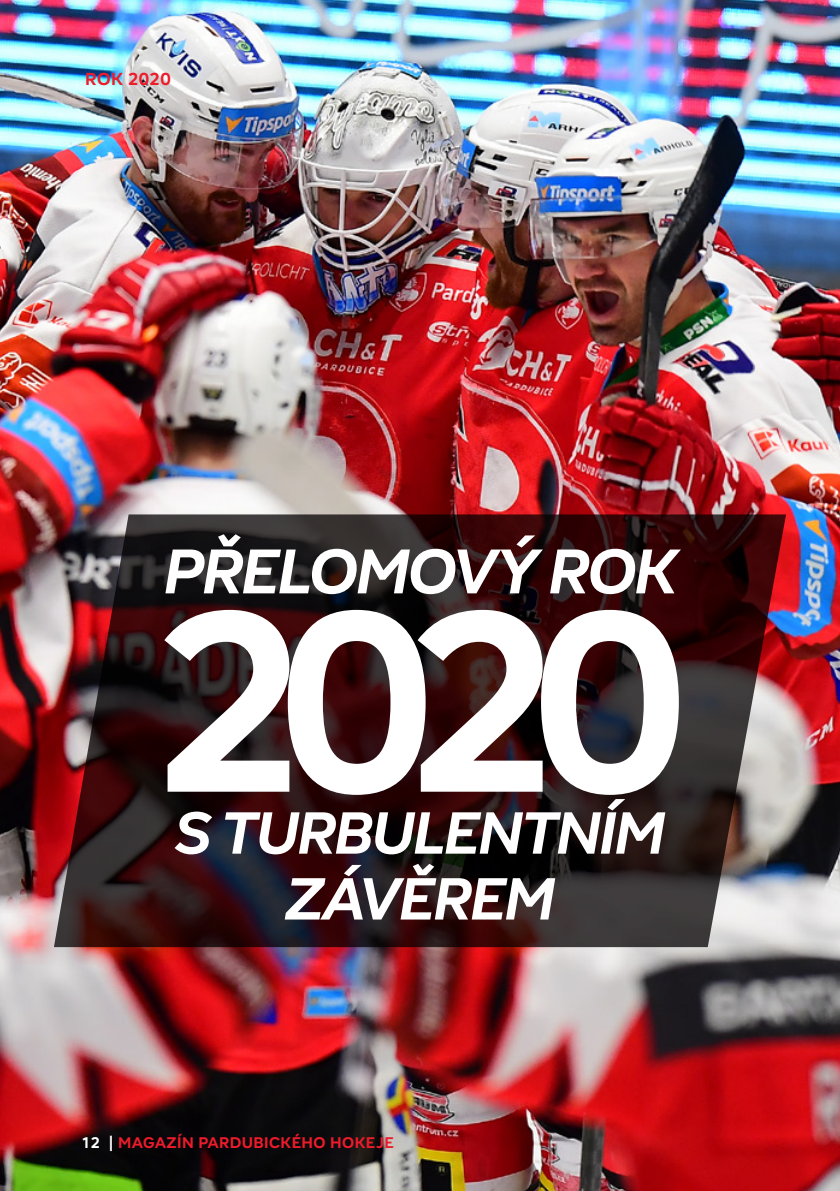
<style>
.page{position:relative;width:840px;height:1191px;background:#fff}
.page>*{position:absolute;margin:0;border:0;box-sizing:border-box;transform-origin:0 0}
.t1{font:700 265.8px "Adelphi PE";color:#fff}
.t2{font:italic 700 65.2px "Adelphi PE";letter-spacing:-.035em;color:#fff}
.t3{font:italic 700 61.4px "Adelphi PE";letter-spacing:-.035em;color:#fff}
.Zahlavi{font:700 18px "Adelphi PE";letter-spacing:.025em;color:#ee1b2b}
.Zapati{font:700 16px "Adelphi PE";letter-spacing:.025em;color:#ee1b2b}
.s1{color:#fff}
</style>
<div class="page">
<img style="left:0;top:0;width:839px;height:1191px">
<svg style="left:54px;top:514px;width:731px;height:433px"></svg>
<p class="Zahlavi" style="left:85px;top:67px;width:87px">ROK 2020</p>
<p class="t2" style="left:163px;top:527px;width:515px">PŘELOMOVÝ ROK</p>
<p class="t1" style="left:153px;top:523px;width:534px">2020</p>
<p class="t3" style="left:175px;top:791px;width:492px">S TURBULENTNÍM</p>
<p class="t3" style="left:284px;top:857px;width:272px">ZÁVĚREM</p>
<p class="Zapati" style="left:81px;top:1131px;width:314px"><span class="s1">12 |</span> MAGAZÍN PARDUBICKÉHO HOKEJE</p>
</div>
